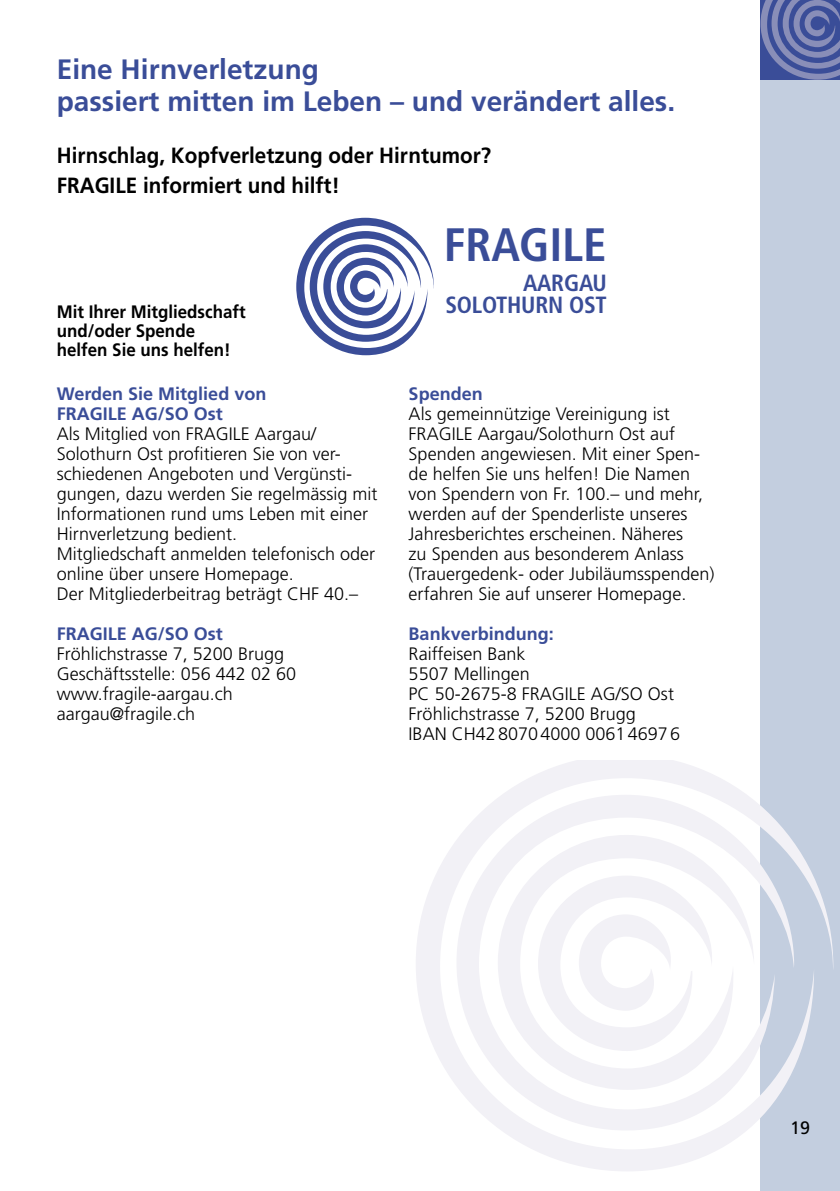
<style>
.page{position:relative;width:840px;height:1191px;background:#fff}
.page>*{position:absolute;margin:0;border:0;box-sizing:border-box;transform-origin:0 0}
.t1{font:700 condensed 46.8px "Frutiger";color:#3a4d98}
.t2{font:700 28px/32px "Frutiger";color:#3a4d98}
.t3{font:700 condensed 23.4px/21.4px "Frutiger";letter-spacing:-.01em;color:#3a4d98;text-align:right}
.t4{font:700 22px/30px "Frutiger";color:#000;scale:.94 1}
.t5{font:300 18px/20px "Frutiger";color:#000}
.t6{font:700 18px/20px "Frutiger";color:#3a4d98}
.t7{font:700 18px/19px "Frutiger";color:#000;scale:.94 1}
.t8{font:18px "Frutiger";color:#000}
</style>
<div class="page">
<div style="left:760px;top:80px;width:79px;height:1111px;background:#c3cedf"></div>
<svg style="left:760px;top:0;width:79px;height:79px;background:#5f6ba7"></svg>
<svg style="left:416px;top:760px;width:416px;height:411px"></svg>
<svg style="left:296px;top:218px;width:137px;height:137px"></svg>
<h2 class="t2" style="left:57px;top:52px;width:619px">Eine Hirnverletzung<br>passiert mitten im Leben – und verändert alles.</h2>
<p class="t4" style="left:57px;top:140px;width:463px">Hirnschlag, Kopfverletzung oder Hirntumor?<br>FRAGILE informiert und hilft!</p>
<p class="t7" style="left:57px;top:302px;width:202px">Mit Ihrer Mitgliedschaft und/oder Spende helfen Sie uns helfen!</p>
<p class="t6" style="left:57px;top:384px;width:211px">Werden Sie Mitglied von<br>FRAGILE AG/SO Ost</p>
<p class="t5" style="left:57px;top:424px;width:322px">Als Mitglied von FRAGILE Aargau/ Solothurn Ost profitieren Sie von ver&shy;schiedenen Angeboten und Vergünsti&shy;gungen, dazu werden Sie regelmässig mit Informationen rund ums Leben mit einer Hirnverletzung bedient.<br>Mitgliedschaft anmelden telefonisch oder online über unsere Homepage.<br>Der Mitgliederbeitrag beträgt CHF 40.–</p>
<p class="t6" style="left:57px;top:624px;width:168px">FRAGILE AG/SO Ost</p>
<p class="t5" style="left:57px;top:644px;width:241px">Fröhlichstrasse 7, 5200 Brugg<br>Geschäftsstelle: 056 442 02 60 www.fragile-aargau.ch aargau@fragile.ch</p>
<h1 class="t1" style="left:443px;top:217px;width:164px">FRAGILE</h1>
<p class="t3" style="left:445px;top:272px;width:163px">AARGAU<br>SOLOTHURN OST</p>
<p class="t6" style="left:408px;top:384px;width:76px">Spenden</p>
<p class="t5" style="left:408px;top:404px;width:307px">Als gemeinnützige Vereinigung ist FRAGILE Aargau/Solothurn Ost auf Spenden angewiesen. Mit einer Spen&shy;de helfen Sie uns helfen! Die Namen von Spendern von Fr. 100.– und mehr, werden auf der Spenderliste unseres Jahresberichtes erscheinen. Näheres<br>zu Spenden aus besonderem Anlass (Trauergedenk- oder Jubiläumsspenden) erfahren Sie auf unserer Homepage.</p>
<p class="t6" style="left:408px;top:624px;width:147px">Bankverbindung:</p>
<p class="t5" style="left:408px;top:644px;width:273px">Raiffeisen Bank<br>5507 Mellingen<br>PC 50-2675-8 FRAGILE AG/SO Ost<br>Fröhlichstrasse 7, 5200 Brugg<br>IBAN CH4280704000 006146976</p>
<p class="t8" style="left:789px;top:1117px;width:22px">19</p>
</div>
